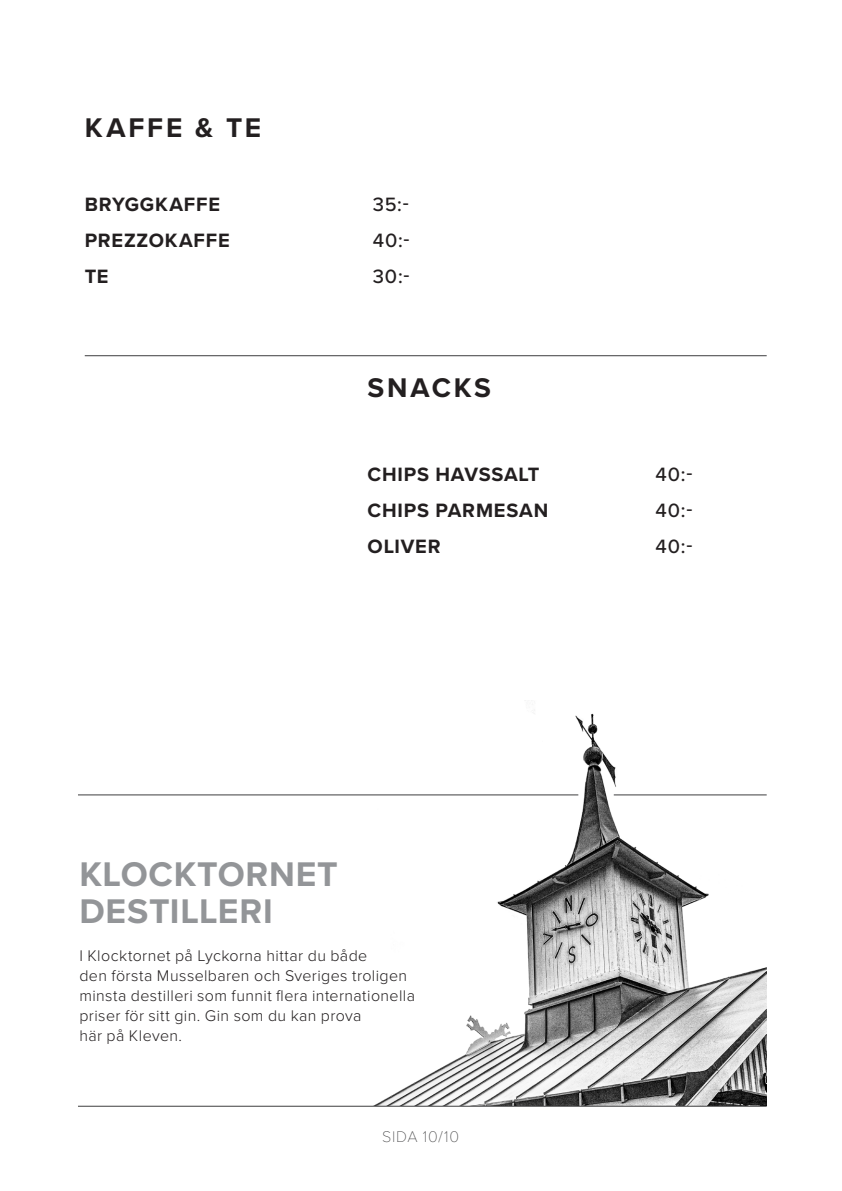
<style>
.page{position:relative;width:842px;height:1191px;background:#fff}
.page>*{position:absolute;margin:0;border:0;box-sizing:border-box;transform-origin:0 0}
.t1{font:700 35.4px "Proxima Nova";letter-spacing:.02em;color:#939598}
.t2{font:700 28px "Proxima Nova";letter-spacing:.105em;color:#231f20}
.t3{font:700 20px "Proxima Nova";letter-spacing:.04em;color:#231f20}
.t4{font:500 20px "Proxima Nova";letter-spacing:.045em;color:#231f20}
.t5{font:300 16px "Proxima Nova";letter-spacing:.025em;color:#231f20}
.t6{font:100 16px "Proxima Nova T";letter-spacing:.055em;color:#3e3e3f}
</style>
<div class="page">
<img style="left:320px;top:713px;width:447px;height:392px">
<hr style="left:85px;top:355px;width:682px;height:1px;background:#3e3e3f">
<hr style="left:78px;top:794px;width:500px;height:1px;background:#3e3e3f">
<hr style="left:614px;top:794px;width:153px;height:1px;background:#3e3e3f">
<hr style="left:78px;top:1105px;width:689px;height:1px;background:#3e3e3f">
<p class="t2" style="left:85px;top:107px;width:178px">KAFFE &amp; TE</p>
<p class="t3" style="left:85px;top:189px;width:137px">BRYGGKAFFE</p>
<p class="t4" style="left:373px;top:189px;width:37px">35:-</p>
<p class="t3" style="left:85px;top:225px;width:147px">PREZZOKAFFE</p>
<p class="t4" style="left:373px;top:225px;width:38px">40:-</p>
<p class="t3" style="left:85px;top:261px;width:25px">TE</p>
<p class="t4" style="left:373px;top:261px;width:38px">30:-</p>
<p class="t2" style="left:368px;top:367px;width:125px">SNACKS</p>
<p class="t3" style="left:368px;top:459px;width:173px">CHIPS HAVSSALT</p>
<p class="t4" style="left:656px;top:459px;width:38px">40:-</p>
<p class="t3" style="left:368px;top:495px;width:182px">CHIPS PARMESAN</p>
<p class="t4" style="left:656px;top:495px;width:38px">40:-</p>
<p class="t3" style="left:368px;top:531px;width:75px">OLIVER</p>
<p class="t4" style="left:656px;top:531px;width:38px">40:-</p>
<p class="t1" style="left:79px;top:847px;width:260px">KLOCKTORNET</p>
<p class="t1" style="left:79px;top:884px;width:195px">DESTILLERI</p>
<p class="t5" style="left:79px;top:944px;width:289px">I Klocktornet på Lyckorna hittar du både</p>
<p class="t5" style="left:79px;top:964px;width:329px">den första Musselbaren och Sveriges troligen</p>
<p class="t5" style="left:79px;top:984px;width:337px">minsta destilleri som funnit flera internationella</p>
<p class="t5" style="left:79px;top:1004px;width:284px">priser för sitt gin. Gin som du kan prova</p>
<p class="t5" style="left:79px;top:1024px;width:104px">här på Kleven.</p>
<p class="t6" style="left:382px;top:1124px;width:79px">SIDA 10/10</p>
</div>
